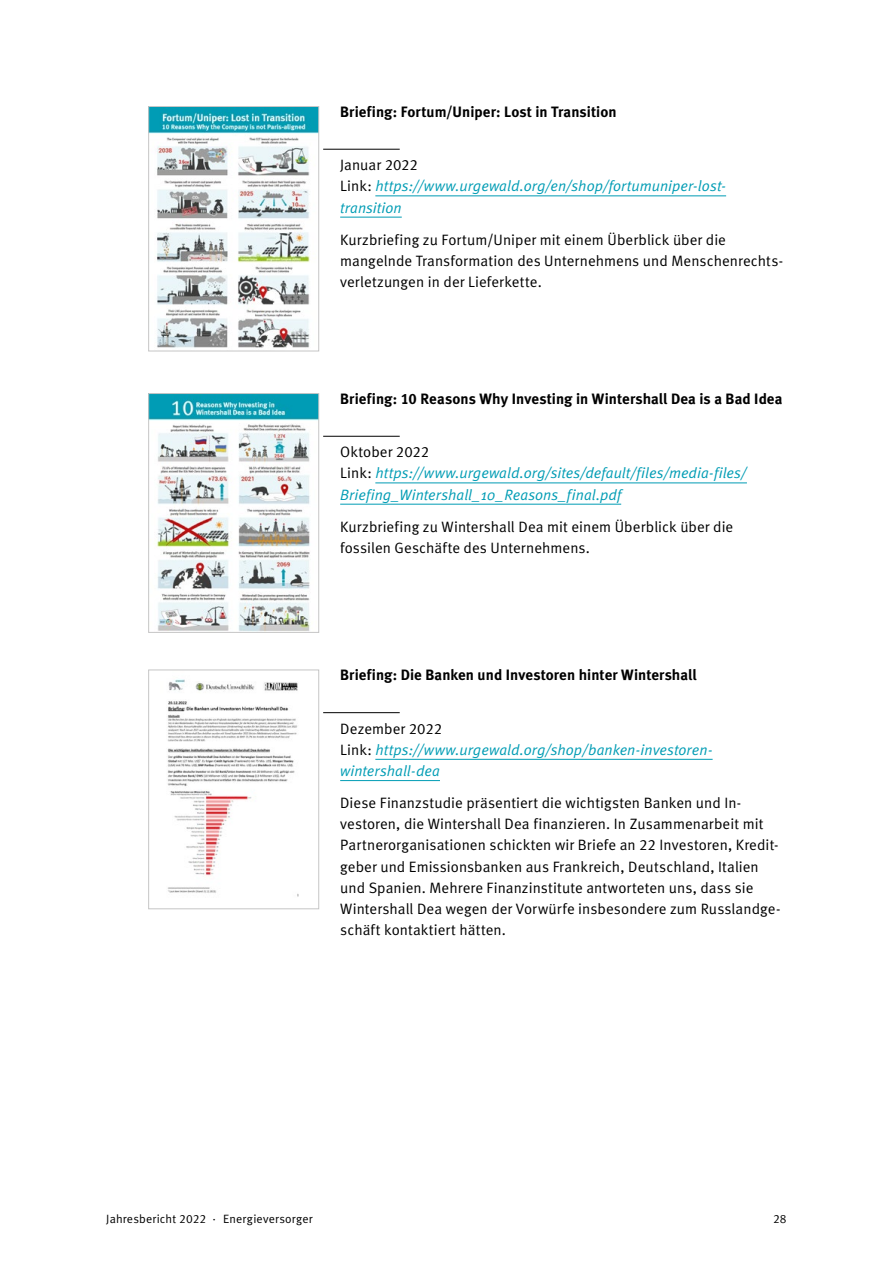
<style>
.page{position:relative;width:893px;height:1263px;background:#fff}
.page>*{position:absolute;margin:0;border:0;box-sizing:border-box;transform-origin:0 0}
.t1{font:15px/21.3px "Meta Normal LF";letter-spacing:.005em;color:#000}
.t2{font:italic 15px/21.3px "Meta Normal";letter-spacing:.005em;color:#009cb4}
.t3{font:15px "Meta Bold LF";letter-spacing:.005em;color:#000}
.t4{font:12px "Meta Normal LF";letter-spacing:.02em;color:#000}
.s1{font-family:"Meta Normal LF";font-style:normal;color:#000}
</style>
<div class="page">
<hr style="left:323px;top:149px;width:77px;height:1px;background:#000">
<hr style="left:375px;top:195px;width:351px;height:1px;background:#009cb4">
<hr style="left:340px;top:217px;width:62px;height:1px;background:#009cb4">
<hr style="left:323px;top:436px;width:77px;height:1px;background:#000">
<hr style="left:375px;top:482px;width:372px;height:1px;background:#009cb4">
<hr style="left:340px;top:504px;width:281px;height:1px;background:#009cb4">
<hr style="left:323px;top:712px;width:77px;height:1px;background:#000">
<hr style="left:375px;top:759px;width:338px;height:1px;background:#009cb4">
<hr style="left:340px;top:780px;width:100px;height:1px;background:#009cb4">
<img style="left:150px;top:108px;width:167px;height:240px">
<div style="left:148px;top:106px;width:171px;height:245px;border:1px solid #c6c6c6"></div>
<img style="left:150px;top:395px;width:167px;height:236px">
<div style="left:148px;top:393px;width:171px;height:240px;border:1px solid #c6c6c6"></div>
<img style="left:167px;top:679px;width:132px;height:218px">
<div style="left:148px;top:670px;width:171px;height:239px;border:1px solid #c6c6c6"></div>
<p class="t3" style="left:340px;top:103px;width:278px">Briefing: Fortum/Uniper: Lost in Transition</p>
<p class="t1" style="left:340px;top:154px;width:79px">Januar 2022</p>
<p class="t2" style="left:340px;top:175px;width:387px"><span class="s1">Link:</span> https://www.urgewald.org/en/shop/fortumuniper-lost&shy;transition</p>
<p class="t1" style="left:340px;top:228px;width:444px">Kurzbriefing zu Fortum/Uniper mit einem Überblick über die mangelnde Transformation des Unternehmens und Menschenrechts&shy;verletzungen in der Lieferkette.</p>
<p class="t3" style="left:340px;top:390px;width:444px">Briefing: 10 Reasons Why Investing in Wintershall Dea is a Bad Idea</p>
<p class="t1" style="left:340px;top:441px;width:91px">Oktober 2022</p>
<p class="t2" style="left:340px;top:462px;width:408px"><span class="s1">Link:</span> https://www.urgewald.org/sites/default/files/media-files/<br>Briefing_Wintershall_10_Reasons_final.pdf</p>
<p class="t1" style="left:340px;top:515px;width:395px">Kurzbriefing zu Wintershall Dea mit einem Überblick über die fossilen Geschäfte des Unternehmens.</p>
<p class="t3" style="left:340px;top:666px;width:358px">Briefing: Die Banken und Investoren hinter Wintershall</p>
<p class="t1" style="left:340px;top:717px;width:103px">Dezember 2022</p>
<p class="t2" style="left:340px;top:739px;width:374px"><span class="s1">Link:</span> https://www.urgewald.org/shop/banken-investoren&shy;wintershall-dea</p>
<p class="t1" style="left:340px;top:792px;width:442px">Diese Finanzstudie präsentiert die wichtigsten Banken und In&shy;vestoren, die Wintershall Dea finanzieren. In Zusammenarbeit mit Partnerorganisationen schickten wir Briefe an 22 Investoren, Kredit&shy;geber und Emissionsbanken aus Frankreich, Deutschland, Italien und Spanien. Mehrere Finanzinstitute antworteten uns, dass sie Wintershall Dea wegen der Vorwürfe insbesondere zum Russlandge&shy;schäft kontaktiert hätten.</p>
<p class="t4" style="left:106px;top:1211px;width:208px">Jahresbericht 2022 · Energieversorger</p>
<p class="t4" style="left:773px;top:1211px;width:15px">28</p>
</div>
